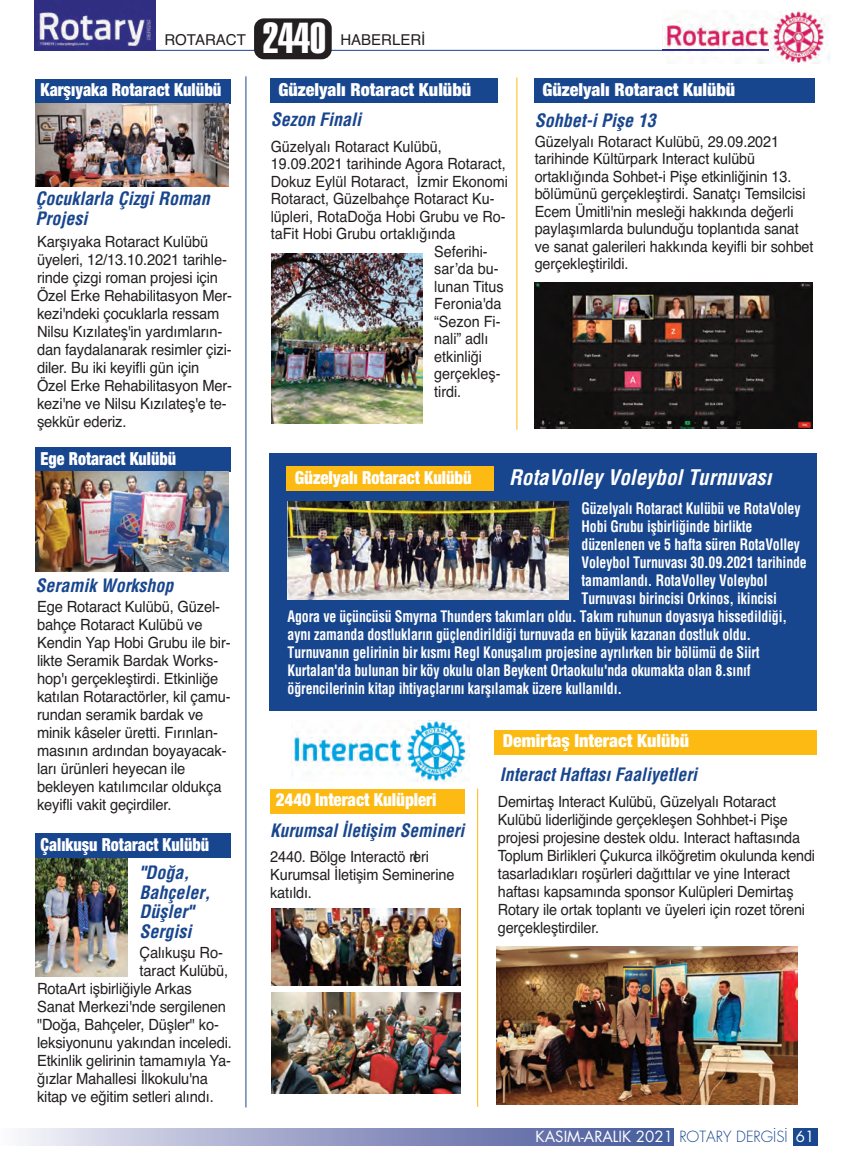
<style>
.page{position:relative;width:851px;height:1170px;background:#fff}
.page>*{position:absolute;margin:0;border:0;box-sizing:border-box;transform-origin:0 0}
.t1{font:42.6px "Helveticam Extra Compress";color:#fff}
.t2{font:italic 700 21px "Helveticam Cond";color:#fff}
.t3{font:italic 700 18px/19.5px "Helveticam Cond";color:#18468e}
.t4{font:900 18px "Helveticam New Cond";color:#fff}
.t5{font:900 18px "Helveticam New Cond";color:#fff;scale:.95 1}
.t6{font:900 18px "Helveticam New Cond";color:#fff;scale:.89 1}
.t7{font:italic 700 18px "Helveticam Cond";color:#18468e;scale:.96 1}
.t8{font:900 18px "Helveticam New Cond";color:#fff;scale:.91 1}
.t9{font:15.45px/17.5px "Helvetica";letter-spacing:-.01em;color:#231f20;scale:.93 1}
.t10{font:15.45px/18px "Helvetica";letter-spacing:-.01em;color:#231f20;scale:.95 1}
.t11{font:700 15.45px "Helveticam Cond";letter-spacing:-.01em;color:#fff;scale:.9 1}
.t12{font:15.45px/18px "Helvetica";letter-spacing:-.01em;color:#231f20;scale:.94 1}
.t13{font:15px "Futura Bookm";color:#fff}
.t14{font:15px "Helvetica";color:#231f20}
.s1{font-family:"Futura Lightm";color:#18468e}
</style>
<div class="page">
<div style="left:269px;top:452px;width:547px;height:258px;background:#18468e"></div>
<hr style="left:36px;top:50px;width:732px;height:1px;background:#18468e">
<svg style="left:23px;top:1128px;width:794px;height:16px;background:#919ac3"></svg>
<div style="left:674px;top:1127px;width:118px;height:21px;background:#fff"></div>
<img style="left:35px;top:0;width:121px;height:50px">
<img style="left:271px;top:253px;width:151px;height:170px">
<img style="left:271px;top:992px;width:189px;height:101px">
<img style="left:271px;top:908px;width:189px;height:77px">
<div style="left:270px;top:78px;width:227px;height:25px;background:#18468e"></div>
<div style="left:286px;top:466px;width:207px;height:24px;background:#fcba13"></div>
<div style="left:270px;top:788px;width:195px;height:25px;background:#fcba13"></div>
<div style="left:534px;top:78px;width:280px;height:25px;background:#18468e"></div>
<div style="left:494px;top:730px;width:322px;height:24px;background:#fcba13"></div>
<div style="left:254px;top:18px;width:77px;height:41px;background:#231f20;border-radius:10px"></div>
<hr style="left:245px;top:76px;width:1px;height:1031px;background:#18468e">
<img style="left:288px;top:501px;width:280px;height:99px">
<div style="left:35px;top:79px;width:195px;height:24px;background:#18468e"></div>
<div style="left:35px;top:447px;width:195px;height:24px;background:#18468e"></div>
<div style="left:35px;top:833px;width:195px;height:24px;background:#18468e"></div>
<hr style="left:516px;top:77px;width:1px;height:352px;background:#fcba13">
<hr style="left:477px;top:788px;width:1px;height:318px;background:#fcba13">
<img style="left:662px;top:10px;width:168px;height:54px">
<img style="left:662px;top:50px;width:106px;height:1px">
<img style="left:35px;top:103px;width:193px;height:83px">
<img style="left:35px;top:472px;width:193px;height:99px">
<img style="left:35px;top:858px;width:93px;height:118px">
<img style="left:534px;top:283px;width:278px;height:145px">
<img style="left:496px;top:946px;width:301px;height:158px">
<img style="left:291px;top:720px;width:178px;height:61px">
<h1 class="t1" style="left:263px;top:13px;width:64px">2440</h1>
<p class="t14" style="left:164px;top:31px;width:83px">ROTARACT</p>
<p class="t14" style="left:340px;top:31px;width:87px">HABERLERİ</p>
<p class="t8" style="left:41px;top:79px;width:200px">Karşıyaka Rotaract Kulübü</p>
<p class="t3" style="left:36px;top:189px;width:176px">Çocuklarla Çizgi Roman<br>Projesi</p>
<p class="t10" style="left:37px;top:232px;width:207px">Karşıyaka Rotaract Kulübü üyeleri, 12/13.10.2021 tarihle&shy;rinde çizgi roman projesi için<br>Özel Erke Rehabilitasyon Mer&shy;kezi'ndeki çocuklarla ressam<br>Nilsu Kızılateş'in yardımların&shy;dan faydalanarak resimler çizi&shy;diler. Bu iki keyifli gün için<br>Özel Erke Rehabilitasyon Mer&shy;kezi'ne ve Nilsu Kızılateş'e te&shy;şekkür ederiz.</p>
<p class="t4" style="left:278px;top:78px;width:194px">Güzelyalı Rotaract Kulübü</p>
<p class="t3" style="left:271px;top:109px;width:92px">Sezon Finali</p>
<p class="t9" style="left:271px;top:138px;width:185px">Güzelyalı Rotaract Kulübü,</p>
<p class="t9" style="left:271px;top:155px;width:254px">19.09.2021 tarihinde Agora Rotaract,</p>
<p class="t9" style="left:271px;top:173px;width:256px">Dokuz Eylül Rotaract, İzmir Ekonomi</p>
<p class="t9" style="left:271px;top:190px;width:242px">Rotaract, Güzelbahçe Rotaract Ku-</p>
<p class="t9" style="left:271px;top:208px;width:254px">lüpleri, RotaDoğa Hobi Grubu ve Ro-</p>
<p class="t9" style="left:271px;top:225px;width:200px">taFit Hobi Grubu ortaklığında</p>
<p class="t9" style="left:434px;top:243px;width:59px">Seferihi-</p>
<p class="t9" style="left:434px;top:260px;width:71px">sar’da bu-</p>
<p class="t9" style="left:434px;top:278px;width:76px">lunan Titus</p>
<p class="t9" style="left:434px;top:295px;width:74px">Feronia'da</p>
<p class="t9" style="left:434px;top:313px;width:73px">“Sezon Fi-</p>
<p class="t9" style="left:434px;top:330px;width:60px">nali” adlı</p>
<p class="t9" style="left:434px;top:348px;width:53px">etkinliği</p>
<p class="t9" style="left:434px;top:365px;width:73px">gerçekleş-</p>
<p class="t9" style="left:434px;top:383px;width:31px">tirdi.</p>
<p class="t4" style="left:542px;top:78px;width:194px">Güzelyalı Rotaract Kulübü</p>
<p class="t3" style="left:534px;top:111px;width:123px">Sohbet-i Pişe 13</p>
<p class="t9" style="left:534px;top:133px;width:301px">Güzelyalı Rotaract Kulübü, 29.09.2021 tarihinde Kültürpark Interact kulübü ortaklığında Sohbet-i Pişe etkinliğinin 13. bölümünü gerçekleştirdi. Sanatçı Temsilcisi Ecem Ümitli'nin mesleği hakkında değerli paylaşımlarda bulunduğu toplantıda sanat ve sanat galerileri hakkında keyifli bir sohbet gerçekleştirildi.</p>
<p class="t6" style="left:41px;top:447px;width:154px">Ege Rotaract Kulübü</p>
<p class="t3" style="left:36px;top:576px;width:139px">Seramik Workshop</p>
<p class="t10" style="left:37px;top:598px;width:205px">Ege Rotaract Kulübü, Güzel&shy;bahçe Rotaract Kulübü ve<br>Kendin Yap Hobi Grubu ile bir&shy;likte Seramik Bardak Works&shy;hop'ı gerçekleştirdi. Etkinliğe katılan Rotaractörler, kil çamu&shy;rundan seramik bardak ve minik kâseler üretti. Fırınlan&shy;masının ardından boyayacak&shy;ları ürünleri heyecan ile bekleyen katılımcılar oldukça keyifli vakit geçirdiler.</p>
<p class="t6" style="left:41px;top:833px;width:191px">Çalıkuşu Rotaract Kulübü</p>
<p class="t3" style="left:140px;top:863px;width:72px">"Doğa,<br>Bahçeler,<br>Düşler"<br>Sergisi</p>
<p class="t10" style="left:140px;top:943px;width:89px">Çalıkuşu Ro-</p>
<p class="t10" style="left:140px;top:961px;width:95px">taract Kulübü,</p>
<p class="t10" style="left:37px;top:979px;width:164px">RotaArt işbirliğiyle Arkas</p>
<p class="t10" style="left:37px;top:997px;width:200px">Sanat Merkezi'nde sergilenen</p>
<p class="t10" style="left:37px;top:1015px;width:193px">"Doğa, Bahçeler, Düşler" ko-</p>
<p class="t10" style="left:37px;top:1033px;width:207px">leksiyonunu yakından inceledi.</p>
<p class="t10" style="left:37px;top:1051px;width:206px">Etkinlik gelirinin tamamıyla Ya-</p>
<p class="t10" style="left:37px;top:1069px;width:181px">ğızlar Mahallesi İlkokulu'na</p>
<p class="t10" style="left:37px;top:1087px;width:188px">kitap ve eğitim setleri alındı.</p>
<p class="t5" style="left:295px;top:466px;width:187px">Güzelyalı Rotaract Kulübü</p>
<h2 class="t2" style="left:509px;top:465px;width:264px">RotaVolley Voleybol Turnuvası</h2>
<p class="t11" style="left:581px;top:498px;width:245px">Güzelyalı Rotaract Kulübü ve RotaVoley</p>
<p class="t11" style="left:581px;top:516px;width:191px">Hobi Grubu işbirliğinde birlikte</p>
<p class="t11" style="left:581px;top:534px;width:244px">düzenlenen ve 5 hafta süren RotaVolley</p>
<p class="t11" style="left:581px;top:552px;width:252px">Voleybol Turnuvası 30.09.2021 tarihinde</p>
<p class="t11" style="left:581px;top:570px;width:208px">tamamlandı. RotaVolley Voleybol</p>
<p class="t11" style="left:581px;top:588px;width:219px">Turnuvası birincisi Orkinos, ikincisi</p>
<p class="t11" style="left:287px;top:606px;width:556px">Agora ve üçüncüsü Smyrna Thunders takımları oldu. Takım ruhunun doyasıya hissedildiği,</p>
<p class="t11" style="left:287px;top:624px;width:516px">aynı zamanda dostlukların güçlendirildiği turnuvada en büyük kazanan dostluk oldu.</p>
<p class="t11" style="left:287px;top:642px;width:526px">Turnuvanın gelirinin bir kısmı Regl Konuşalım projesine ayrılırken bir bölümü de Siirt</p>
<p class="t11" style="left:287px;top:660px;width:516px">Kurtalan'da bulunan bir köy okulu olan Beykent Ortaokulu'nda okumakta olan 8.sınıf</p>
<p class="t11" style="left:287px;top:678px;width:373px">öğrencilerinin kitap ihtiyaçlarını karşılamak üzere kullanıldı.</p>
<p class="t4" style="left:502px;top:730px;width:188px">Demirtaş Interact Kulübü</p>
<p class="t5" style="left:276px;top:788px;width:170px">2440 Interact Kulüpleri</p>
<p class="t7" style="left:270px;top:820px;width:204px">Kurumsal İletişim Semineri</p>
<p class="t12" style="left:270px;top:847px;width:197px">2440. Bölge Interactörleri<br>Kurumsal İletişim Seminerine katıldı.</p>
<p class="t3" style="left:500px;top:764px;width:198px">Interact Haftası Faaliyetleri</p>
<p class="t9" style="left:497px;top:792px;width:342px;line-height:18px">Demirtaş Interact Kulübü, Güzelyalı Rotaract Kulübü liderliğinde gerçekleşen Sohhbet-i Pişe projesi projesine destek oldu. Interact haftasında Toplum Birlikleri Çukurca ilköğretim okulunda kendi tasarladıkları roşürleri dağıttılar ve yine Interact haftası kapsamında sponsor Kulüpleri Demirtaş Rotary ile ortak toplantı ve üyeleri için rozet töreni gerçekleştirdiler.</p>
<p class="t13" style="left:535px;top:1126px;width:280px">KASIM-ARALIK 2021 <span class="s1">ROTARY DERGİSİ</span> 61</p>
</div>
